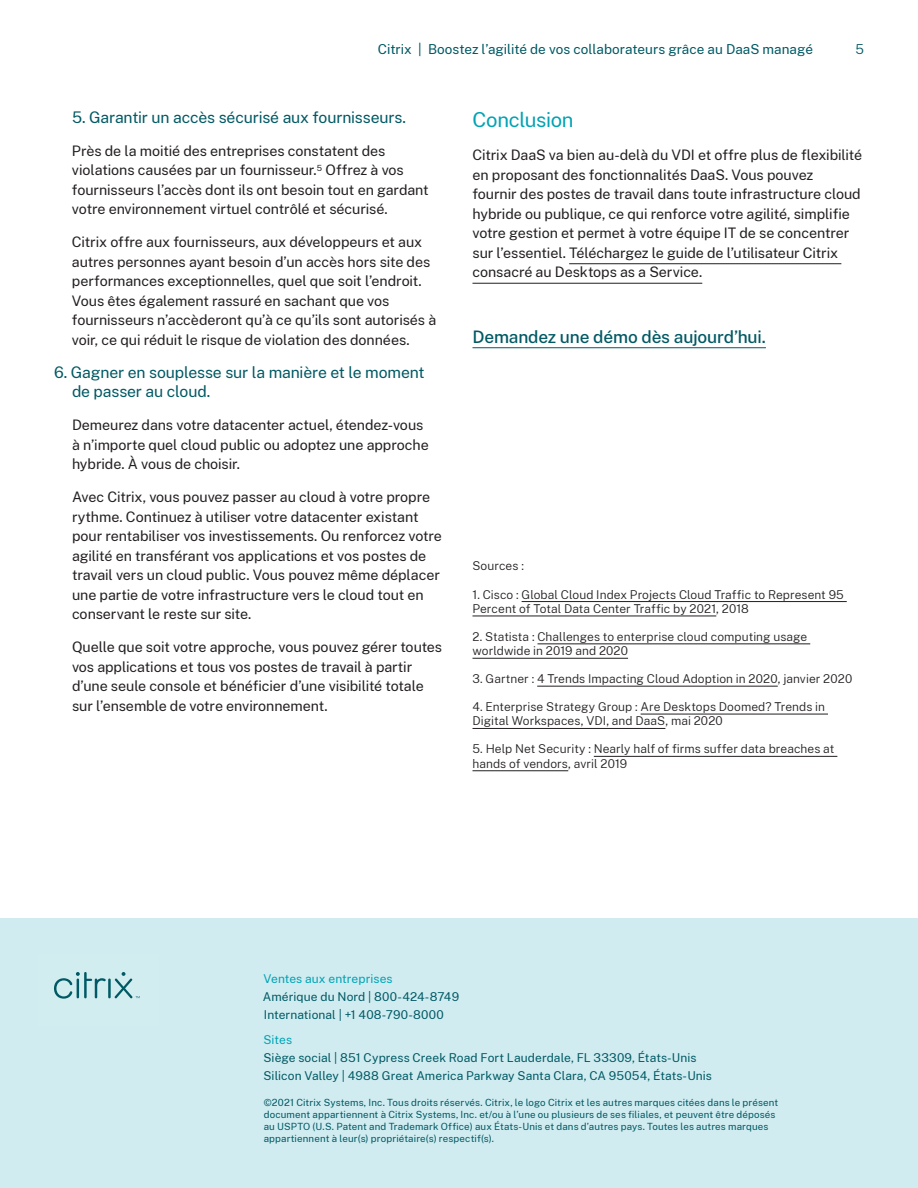
<style>
.page{position:relative;width:918px;height:1188px;background:#fff}
.page>*{position:absolute;margin:0;border:0;box-sizing:border-box;transform-origin:0 0}
.t1{font:20.25px "Public Sans";letter-spacing:-.015em;color:#00a3b4}
.t2{font:500 17.25px "Public Sans";letter-spacing:-.01em;color:#005964}
.t3{font:15.75px/19.5px "Public Sans";letter-spacing:-.01em;color:#005964}
.t4{font:14.25px/19.5px "Public Sans";letter-spacing:-.005em;color:#231f20}
.t5{font:13.5px "Public Sans";color:#005964}
.t6{font:300 13.5px "Public Sans";color:#005964}
.t7{font:300 12px/14.4px "Public Sans";letter-spacing:.005em;color:#231f20}
.t8{font:12px/18px "Public Sans";letter-spacing:.005em;color:#005964}
.t9{font:12px "Public Sans";letter-spacing:.005em;color:#00a3b4}
.t10{font:9.75px/12px "Public Sans";letter-spacing:.015em;color:#005964}
</style>
<div class="page">
<div style="left:0;top:918px;width:918px;height:270px;background:#d0ecf0"></div>
<hr style="left:569px;top:263px;width:272px;height:1px;background:#231f20">
<hr style="left:472px;top:283px;width:230px;height:1px;background:#231f20">
<hr style="left:472px;top:347px;width:294px;height:1px;background:#005964">
<hr style="left:522px;top:601px;width:325px;height:1px;background:#231f20">
<hr style="left:472px;top:616px;width:244px;height:1px;background:#231f20">
<hr style="left:538px;top:643px;width:272px;height:1px;background:#231f20">
<hr style="left:472px;top:658px;width:156px;height:1px;background:#231f20">
<hr style="left:537px;top:686px;width:241px;height:1px;background:#231f20">
<hr style="left:641px;top:714px;width:187px;height:1px;background:#231f20">
<hr style="left:472px;top:728px;width:193px;height:1px;background:#231f20">
<hr style="left:594px;top:756px;width:243px;height:1px;background:#231f20">
<hr style="left:472px;top:770px;width:96px;height:1px;background:#231f20">
<hr style="left:108px;top:979px;width:3px;height:19px;background:#005964">
<svg style="left:54px;top:972px;width:52px;height:27px"></svg>
<svg style="left:115px;top:972px;width:25px;height:26px"></svg>
<p class="t5" style="left:378px;top:39px;width:437px">Citrix | Boostez l’agilité de vos collaborateurs grâce au DaaS managé</p>
<p class="t6" style="left:856px;top:39px;width:10px">5</p>
<p class="t3" style="left:72px;top:106px;width:336px">5. Garantir un accès sécurisé aux fournisseurs.</p>
<p class="t4" style="left:72px;top:140px;width:358px">Près de la moitié des entreprises constatent des violations causées par un fournisseur.<sup>5</sup> Offrez à vos fournisseurs l’accès dont ils ont besoin tout en gardant votre environnement virtuel contrôlé et sécurisé.</p>
<p class="t4" style="left:72px;top:232px;width:366px">Citrix offre aux fournisseurs, aux développeurs et aux autres personnes ayant besoin d’un accès hors site des performances exceptionnelles, quel que soit l’endroit.<br>Vous êtes également rassuré en sachant que vos fournisseurs n’accèderont qu’à ce qu’ils sont autorisés à voir, ce qui réduit le risque de violation des données.</p>
<p class="t3" style="left:72px;top:361px;width:354px;text-indent:-18px">6. Gagner en souplesse sur la manière et le moment de passer au cloud.</p>
<p class="t4" style="left:72px;top:415px;width:358px">Demeurez dans votre datacenter actuel, étendez-vous à n’importe quel cloud public ou adoptez une approche hybride. À vous de choisir.</p>
<p class="t4" style="left:72px;top:487px;width:371px">Avec Citrix, vous pouvez passer au cloud à votre propre rythme. Continuez à utiliser votre datacenter existant pour rentabiliser vos investissements. Ou renforcez votre agilité en transférant vos applications et vos postes de travail vers un cloud public. Vous pouvez même déplacer une partie de votre infrastructure vers le cloud tout en conservant le reste sur site.</p>
<p class="t4" style="left:72px;top:637px;width:372px">Quelle que soit votre approche, vous pouvez gérer toutes vos applications et tous vos postes de travail à partir d’une seule console et bénéficier d’une visibilité totale sur l’ensemble de votre environnement.</p>
<h1 class="t1" style="left:472px;top:105px;width:103px">Conclusion</h1>
<p class="t4" style="left:472px;top:144px;width:391px">Citrix DaaS va bien au-delà du VDI et offre plus de flexibilité en proposant des fonctionnalités DaaS. Vous pouvez<br>fournir des postes de travail dans toute infrastructure cloud hybride ou publique, ce qui renforce votre agilité, simplifie votre gestion et permet à votre équipe IT de se concentrer sur l’essentiel. Téléchargez le guide de l’utilisateur Citrix consacré au Desktops as a Service.</p>
<p class="t2" style="left:472px;top:324px;width:295px">Demandez une démo dès aujourd’hui.</p>
<p class="t7" style="left:472px;top:557px;width:53px">Sources :</p>
<p class="t7" style="left:472px;top:586px;width:373px">1. Cisco : Global Cloud Index Projects Cloud Traffic to Represent 95<br>Percent of Total Data Center Traffic by 2021, 2018</p>
<p class="t7" style="left:472px;top:628px;width:336px">2. Statista : Challenges to enterprise cloud computing usage worldwide in 2019 and 2020</p>
<p class="t7" style="left:472px;top:671px;width:381px">3. Gartner : 4 Trends Impacting Cloud Adoption in 2020, janvier 2020</p>
<p class="t7" style="left:472px;top:699px;width:354px">4. Enterprise Strategy Group : Are Desktops Doomed? Trends in<br>Digital Workspaces, VDI, and DaaS, mai 2020</p>
<p class="t7" style="left:472px;top:741px;width:363px">5. Help Net Security : Nearly half of firms suffer data breaches at hands of vendors, avril 2019</p>
<p class="t9" style="left:264px;top:970px;width:131px">Ventes aux entreprises</p>
<p class="t8" style="left:263px;top:987px;width:198px">Amérique du Nord | 800-424-8749<br>International | +1 408-790-8000</p>
<p class="t9" style="left:264px;top:1031px;width:30px">Sites</p>
<p class="t8" style="left:264px;top:1048px;width:450px">Siège social | 851 Cypress Creek Road Fort Lauderdale, FL 33309, États-Unis<br>Silicon Valley | 4988 Great America Parkway Santa Clara, CA 95054, États-Unis</p>
<p class="t10" style="left:264px;top:1095px;width:516px">©2021 Citrix Systems, Inc. Tous droits réservés. Citrix, le logo Citrix et les autres marques citées dans le présent document appartiennent à Citrix Systems, Inc. et/ou à l’une ou plusieurs de ses filiales, et peuvent être déposés au USPTO (U.S. Patent and Trademark Office) aux États-Unis et dans d’autres pays. Toutes les autres marques appartiennent à leur(s) propriétaire(s) respectif(s).</p>
</div>
